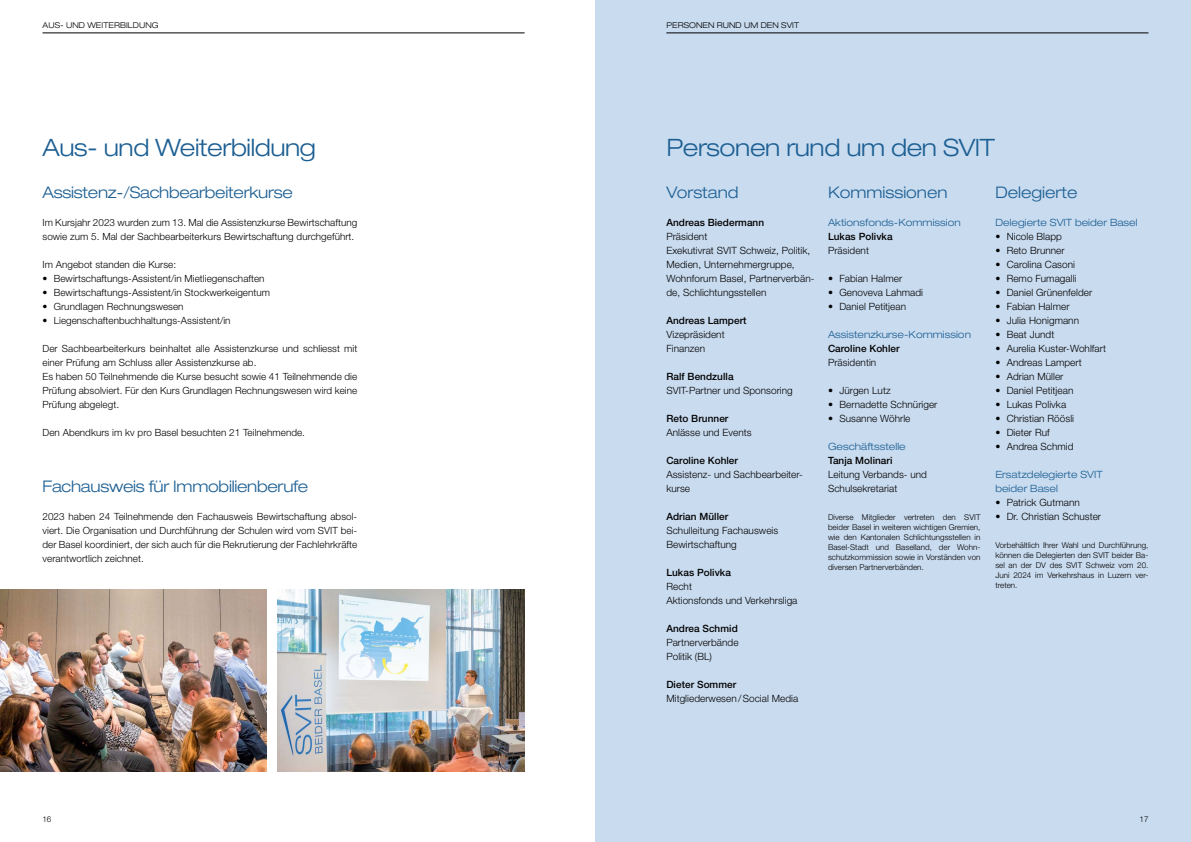
<style>
.page{position:relative;width:1191px;height:842px;background:#fff}
.page>*{position:absolute;margin:0;border:0;box-sizing:border-box;transform-origin:0 0}
.t1{font:300 expanded 24px "Helvetica Neue LT Std";letter-spacing:-.015em;color:#1c5f93}
.t2{font:300 expanded 16px "Helvetica Neue LT Std";letter-spacing:-.015em;color:#1c5f93}
.t3{font:300 10px/14px "Helvetica Neue LT Std";letter-spacing:.005em;color:#000}
.t4{font:500 10px "Helvetica Neue LT Std";letter-spacing:.005em;color:#000}
.t5{font:300 expanded 10px/14px "Helvetica Neue LT Std";letter-spacing:.005em;color:#1c5f93}
.t6{font:300 9.9px/14px "Helvetica Neue LT Std";letter-spacing:.005em;color:#000}
.t7{font:300 8px/10px "Helvetica Neue LT Std";letter-spacing:.005em;color:#000;text-align:justify}
.t8{font:300 expanded 8px "Helvetica Neue LT Std";letter-spacing:.01em;color:#000}
</style>
<div class="page">
<hr style="left:43px;top:33px;width:481px;height:1px;background:#000">
<img style="left:0;top:590px;width:266px;height:182px">
<img style="left:277px;top:590px;width:247px;height:182px">
<div style="left:595px;top:0;width:596px;height:842px;background:#c9dbef"></div>
<hr style="left:666px;top:33px;width:482px;height:1px;background:#000">
<p class="t8" style="left:43px;top:21px;width:118px">AUS- UND WEITERBILDUNG</p>
<h1 class="t1" style="left:43px;top:133px;width:275px">Aus- und Weiterbildung</h1>
<h2 class="t2" style="left:43px;top:182px;width:252px">Assistenz-/Sachbearbeiterkurse</h2>
<p class="t6" style="left:43px;top:215px;width:316px">Im Kursjahr 2023 wurden zum 13. Mal die Assistenzkurse Bewirtschaftung sowie zum 5. Mal der Sachbearbeiterkurs Bewirtschaftung durchgeführt.</p>
<p class="t6" style="left:43px;top:257px;width:135px">Im Angebot standen die Kurse:</p>
<p class="t6" style="left:43px;top:271px;width:224px">• Bewirtschaftungs-Assistent/in Mietliegenschaften</p>
<p class="t6" style="left:43px;top:285px;width:229px">• Bewirtschaftungs-Assistent/in Stockwerkeigentum</p>
<p class="t6" style="left:43px;top:299px;width:142px">• Grundlagen Rechnungswesen</p>
<p class="t6" style="left:43px;top:313px;width:190px">• Liegenschaftenbuchhaltungs-Assistent/in</p>
<p class="t6" style="left:43px;top:341px;width:316px">Der Sachbearbeiterkurs beinhaltet alle Assistenzkurse und schliesst mit einer Prüfung am Schluss aller Assistenzkurse ab.<br>Es haben 50 Teilnehmende die Kurse besucht sowie 41 Teilnehmende die Prüfung absolviert. Für den Kurs Grundlagen Rechnungswesen wird keine Prüfung abgelegt.</p>
<p class="t6" style="left:43px;top:425px;width:264px">Den Abendkurs im kv pro Basel besuchten 21 Teilnehmende.</p>
<h2 class="t2" style="left:43px;top:476px;width:267px">Fachausweis für Immobilienberufe</h2>
<p class="t6" style="left:43px;top:509px;width:316px;text-align:justify">2023 haben 24 Teilnehmende den Fachausweis Bewirtschaftung absol&shy;viert. Die Organisation und Durchführung der Schulen wird vom SVIT bei&shy;der Basel koordiniert, der sich auch für die Rekrutierung der Fachlehrkräfte verantwortlich zeichnet.</p>
<p class="t8" style="left:666px;top:21px;width:134px">PERSONEN RUND UM DEN SVIT</p>
<h1 class="t1" style="left:666px;top:133px;width:330px">Personen rund um den SVIT</h1>
<h2 class="t2" style="left:666px;top:182px;width:74px">Vorstand</h2>
<p class="t4" style="left:666px;top:216px;width:99px">Andreas Biedermann</p>
<p class="t3" style="left:666px;top:229px;width:150px">Präsident<br>Exekutivrat SVIT Schweiz, Politik,<br>Medien, Unternehmergruppe,<br>Wohnforum Basel, Partnerverbän&shy;de, Schlichtungsstellen</p>
<p class="t4" style="left:666px;top:314px;width:82px">Andreas Lampert</p>
<p class="t3" style="left:666px;top:327px;width:60px">Vizepräsident<br>Finanzen</p>
<p class="t4" style="left:666px;top:370px;width:69px">Ralf Bendzulla</p>
<p class="t3" style="left:666px;top:383px;width:128px">SVIT-Partner und Sponsoring</p>
<p class="t4" style="left:666px;top:412px;width:64px">Reto Brunner</p>
<p class="t3" style="left:666px;top:425px;width:87px">Anlässe und Events</p>
<p class="t4" style="left:666px;top:454px;width:73px">Caroline Kohler</p>
<p class="t3" style="left:666px;top:467px;width:138px">Assistenz- und Sachbearbeiter&shy;kurse</p>
<p class="t4" style="left:666px;top:510px;width:63px">Adrian Müller</p>
<p class="t3" style="left:666px;top:523px;width:113px">Schulleitung Fachausweis<br>Bewirtschaftung</p>
<p class="t4" style="left:666px;top:566px;width:66px">Lukas Polivka</p>
<p class="t3" style="left:666px;top:579px;width:133px">Recht<br>Aktionsfonds und Verkehrsliga</p>
<p class="t4" style="left:666px;top:622px;width:73px">Andrea Schmid</p>
<p class="t3" style="left:666px;top:635px;width:74px">Partnerverbände<br>Politik (BL)</p>
<p class="t4" style="left:666px;top:678px;width:71px">Dieter Sommer</p>
<p class="t3" style="left:666px;top:691px;width:133px">Mitgliederwesen /Social Media</p>
<h2 class="t2" style="left:828px;top:182px;width:121px">Kommissionen</h2>
<p class="t5" style="left:828px;top:215px;width:134px">Aktionsfonds-Kommission</p>
<p class="t4" style="left:828px;top:230px;width:66px">Lukas Polivka</p>
<p class="t3" style="left:828px;top:243px;width:42px">Präsident</p>
<p class="t3" style="left:828px;top:271px;width:76px">• Fabian Halmer</p>
<p class="t3" style="left:828px;top:285px;width:97px">• Genoveva Lahmadi</p>
<p class="t3" style="left:828px;top:299px;width:80px">• Daniel Petitjean</p>
<p class="t5" style="left:828px;top:327px;width:144px">Assistenzkurse-Kommission</p>
<p class="t4" style="left:828px;top:342px;width:73px">Caroline Kohler</p>
<p class="t3" style="left:828px;top:355px;width:50px">Präsidentin</p>
<p class="t3" style="left:828px;top:383px;width:64px">• Jürgen Lutz</p>
<p class="t3" style="left:828px;top:397px;width:111px">• Bernadette Schnüriger</p>
<p class="t3" style="left:828px;top:411px;width:84px">• Susanne Wöhrle</p>
<p class="t5" style="left:828px;top:439px;width:79px">Geschäftsstelle</p>
<p class="t4" style="left:828px;top:454px;width:66px">Tanja Molinari</p>
<p class="t3" style="left:828px;top:467px;width:100px">Leitung Verbands- und<br>Schulsekretariat</p>
<p class="t7" style="left:828px;top:512px;width:154px">Diverse Mitglieder vertreten den SVIT beider Basel in weiteren wichtigen Gremien, wie den Kantonalen Schlichtungsstellen in Basel-Stadt und Baselland, der Wohn&shy;schutzkommission sowie in Vorständen von diversen Partnerverbänden.</p>
<h2 class="t2" style="left:995px;top:182px;width:84px">Delegierte</h2>
<p class="t5" style="left:995px;top:215px;width:144px">Delegierte SVIT beider Basel</p>
<p class="t3" style="left:995px;top:229px;width:68px">• Nicole Blapp</p>
<p class="t3" style="left:995px;top:243px;width:71px">• Reto Brunner</p>
<p class="t3" style="left:995px;top:257px;width:81px">• Carolina Casoni</p>
<p class="t3" style="left:995px;top:271px;width:83px">• Remo Fumagalli</p>
<p class="t3" style="left:995px;top:285px;width:98px">• Daniel Grünenfelder</p>
<p class="t3" style="left:995px;top:299px;width:76px">• Fabian Halmer</p>
<p class="t3" style="left:995px;top:313px;width:85px">• Julia Honigmann</p>
<p class="t3" style="left:995px;top:327px;width:61px">• Beat Jundt</p>
<p class="t3" style="left:995px;top:341px;width:112px">• Aurelia Kuster-Wohlfart</p>
<p class="t3" style="left:995px;top:355px;width:88px">• Andreas Lampert</p>
<p class="t3" style="left:995px;top:369px;width:70px">• Adrian Müller</p>
<p class="t3" style="left:995px;top:383px;width:80px">• Daniel Petitjean</p>
<p class="t3" style="left:995px;top:397px;width:72px">• Lukas Polivka</p>
<p class="t3" style="left:995px;top:411px;width:80px">• Christian Röösli</p>
<p class="t3" style="left:995px;top:425px;width:56px">• Dieter Ruf</p>
<p class="t3" style="left:995px;top:439px;width:80px">• Andrea Schmid</p>
<p class="t5" style="left:995px;top:467px;width:109px">Ersatzdelegierte SVIT beider Basel</p>
<p class="t3" style="left:995px;top:495px;width:86px">• Patrick Gutmann</p>
<p class="t3" style="left:995px;top:509px;width:107px">• Dr. Christian Schuster</p>
<p class="t7" style="left:995px;top:540px;width:155px">Vorbehältlich Ihrer Wahl und Durchführung, können die Delegierten den SVIT beider Ba&shy;sel an der DV des SVIT Schweiz vom 20.<br>Juni 2024 im Verkehrshaus in Luzern ver&shy;treten.</p>
<p class="t7" style="left:43px;top:814px;width:10px">16</p>
<p class="t7" style="left:1139px;top:814px;width:10px">17</p>
</div>
